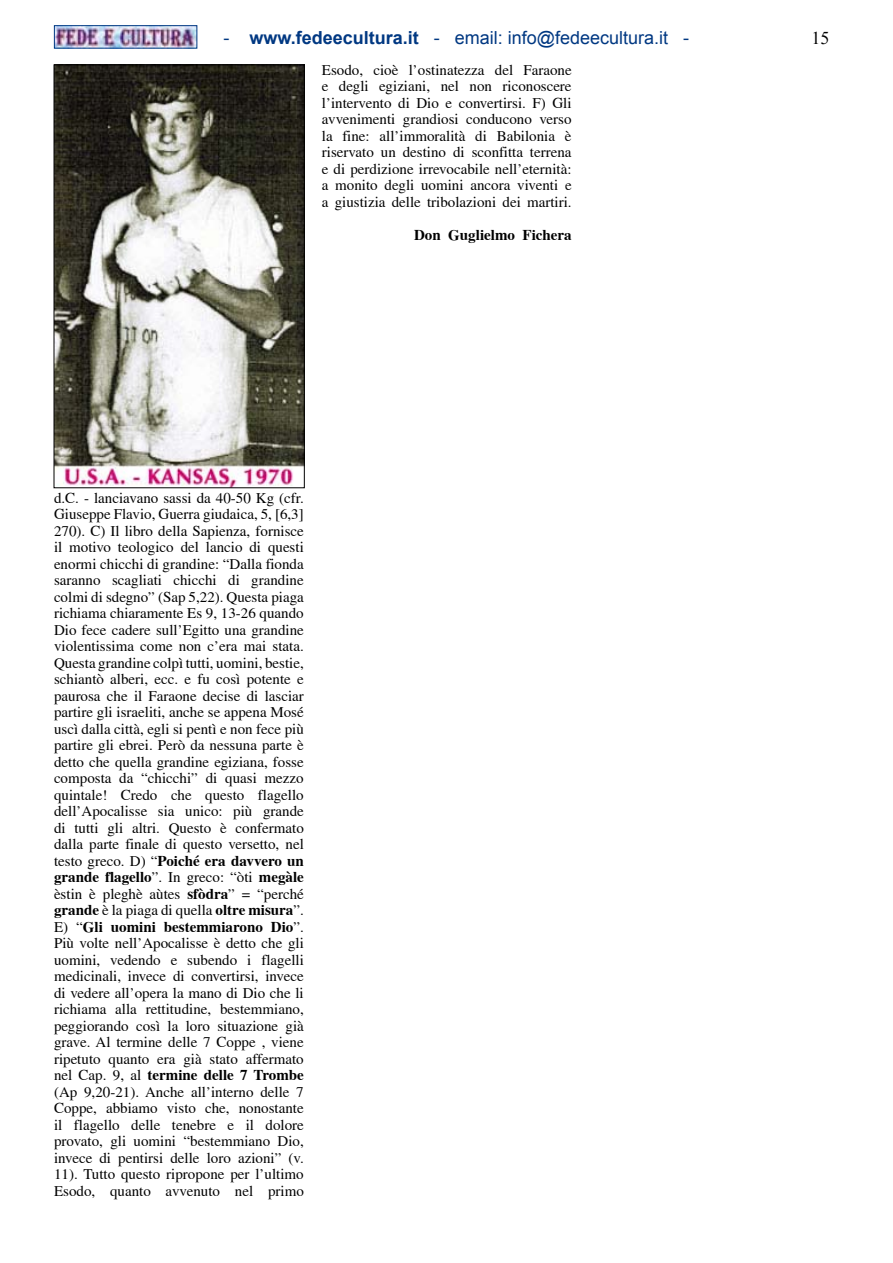
<style>
.page{position:relative;width:893px;height:1263px;background:#fff}
.page>*{position:absolute;margin:0;border:0;box-sizing:border-box;transform-origin:0 0}
.t1{font:18px "Arial";color:#003882}
.t2{font:18px "Times New Roman";color:#000}
.t3{font:15px/16.5px "Times";color:#000;text-align:justify}
.t4{font:700 15px "Times";color:#000}
.s1{font-weight:700}
</style>
<div class="page">
<img style="left:56px;top:27px;width:139px;height:20px">
<div style="left:54px;top:25px;width:143px;height:24px;border:1px solid #003882"></div>
<img style="left:56px;top:66px;width:247px;height:420px">
<div style="left:54px;top:64px;width:251px;height:424px;border:1px solid #000"></div>
<p class="t1" style="left:223px;top:26px;width:467px">- <span class="s1">www.fedeecultura.it</span> - email: info@fedeecultura.it -</p>
<p class="t2" style="left:811px;top:26px;width:9px">15</p>
<p class="t3" style="left:322px;top:62px;width:251px">Esodo, cioè l’ostinatezza del Faraone e degli egiziani, nel non riconoscere l’intervento di Dio e convertirsi. F) Gli avvenimenti grandiosi conducono verso la fine: all’immoralità di Babilonia è riservato un destino di sconfitta terrena e di perdizione irrevocabile nell’eternità: a monito degli uomini ancora viventi e a giustizia delle tribolazioni dei martiri.</p>
<p class="t4" style="left:414px;top:226px;width:159px">Don Guglielmo Fichera</p>
<p class="t3" style="left:54px;top:489px;width:251px">d.C. - lanciavano sassi da 40-50 Kg (cfr.<br>Giuseppe Flavio, Guerra giudaica, 5, [6,3] 270). C) Il libro della Sapienza, fornisce il motivo teologico del lancio di questi enormi chicchi di grandine: “Dalla fionda saranno scagliati chicchi di grandine colmi di sdegno” (Sap 5,22). Questa piaga richiama chiaramente Es 9, 13-26 quando Dio fece cadere sull’Egitto una grandine violentissima come non c’era mai stata.<br>Questa grandine colpì tutti, uomini, bestie, schiantò alberi, ecc. e fu così potente e paurosa che il Faraone decise di lasciar partire gli israeliti, anche se appena Mosé uscì dalla città, egli si pentì e non fece più partire gli ebrei. Però da nessuna parte è detto che quella grandine egiziana, fosse composta da “chicchi” di quasi mezzo quintale! Credo che questo flagello dell’Apocalisse sia unico: più grande di tutti gli altri. Questo è confermato dalla parte finale di questo versetto, nel testo greco. D) “<span class="s1">Poiché era davvero un grande flagello</span>”. In greco: “òti <span class="s1">megàle </span>èstin è pleghè aùtes <span class="s1">sfòdra</span>” = “perché <span class="s1">grande</span> è la piaga di quella <span class="s1">oltre misura</span>”.<br>E) “<span class="s1">Gli uomini bestemmiarono Dio</span>”.<br>Più volte nell’Apocalisse è detto che gli uomini, vedendo e subendo i flagelli medicinali, invece di convertirsi, invece di vedere all’opera la mano di Dio che li richiama alla rettitudine, bestemmiano, peggiorando così la loro situazione già grave. Al termine delle 7 Coppe , viene ripetuto quanto era già stato affermato nel Cap. 9, al <span class="s1">termine delle 7 Trombe </span>(Ap 9,20-21). Anche all’interno delle 7<br>Coppe, abbiamo visto che, nonostante il flagello delle tenebre e il dolore provato, gli uomini “bestemmiano Dio, invece di pentirsi delle loro azioni” (v.<br>11). Tutto questo ripropone per l’ultimo Esodo, quanto avvenuto nel primo</p>
</div>
